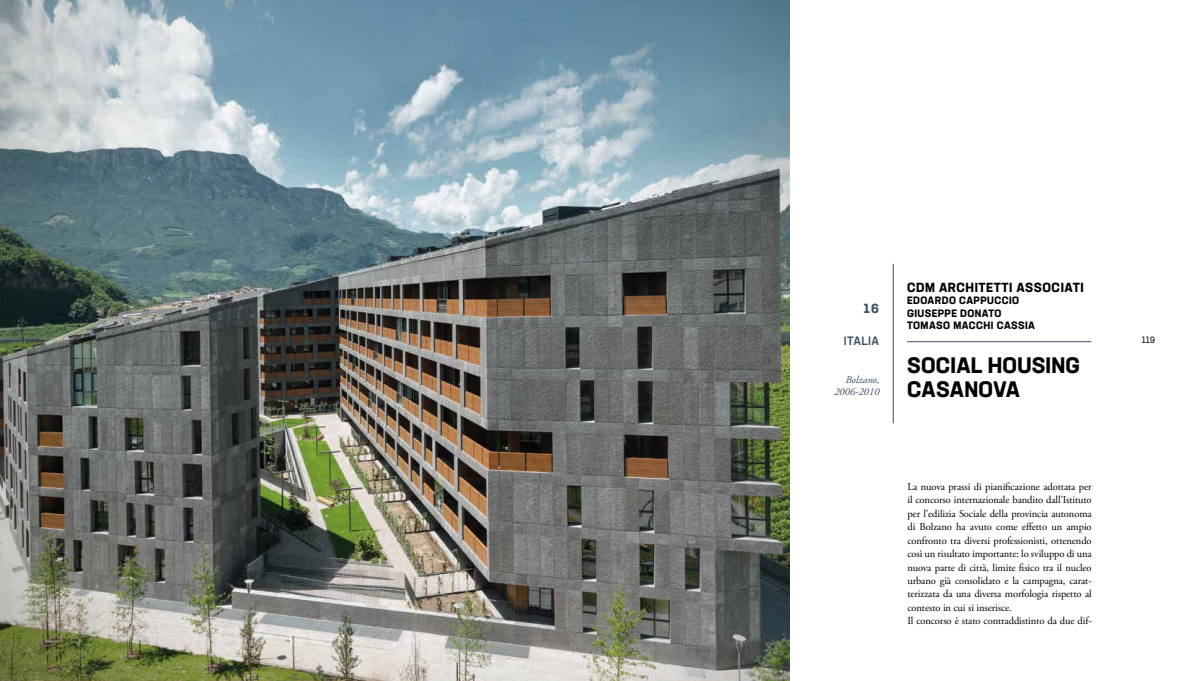
<style>
.page{position:relative;width:1191px;height:681px;background:#fff}
.page>*{position:absolute;margin:0;border:0;box-sizing:border-box;transform-origin:0 0}
.t1{font:700 22px/23px "Neusa Next Pro";letter-spacing:.01em;color:#000}
.t2{font:700 13px "Neusa Next Pro";letter-spacing:.04em;color:#000}
.t3{font:700 13px "Neusa Next Pro";color:#3c4f64}
.t4{font:500 12px "Neusa Next Pro";letter-spacing:.03em;color:#3c4f64}
.t5{font:10.5px/13.4px "Adobe Garamond Pro";letter-spacing:-.01em;color:#000}
.t6{font:700 10.5px/12.6px "Neusa Next Pro";letter-spacing:.04em;color:#000}
.t7{font:italic 10.5px/12px "Adobe Garamond";color:#3c4f64;text-align:right}
.t8{font:9px "Neusa Next Pro";color:#000}
</style>
<div class="page">
<hr style="left:893px;top:264px;width:1px;height:159px;background:#3c4f64">
<hr style="left:907px;top:341px;width:184px;height:1px;background:#3c4f64">
<img style="left:0;top:0;width:789px;height:680px">
<p class="t3" style="left:864px;top:300px;width:17px">16</p>
<p class="t4" style="left:843px;top:333px;width:37px">ITALIA</p>
<p class="t7" style="left:833px;top:374px;width:47px">Bolzano,<br>2006-2010</p>
<p class="t2" style="left:907px;top:278px;width:178px">CDM ARCHITETTI ASSOCIATI</p>
<p class="t6" style="left:907px;top:294px;width:129px">EDOARDO CAPPUCCIO<br>GIUSEPPE DONATO<br>TOMASO MACCHI CASSIA</p>
<p class="t1" style="left:907px;top:353px;width:174px">SOCIAL HOUSING<br>CASANOVA</p>
<p class="t5" style="left:907px;top:480px;width:186px">La nuova prassi di pianificazione adottata per il concorso internazionale bandito dall’Istituto per l’edilizia Sociale della provincia autonoma di Bolzano ha avuto come effetto un ampio confronto tra diversi professionisti, ottenendo così un risultato importante: lo sviluppo di una nuova parte di città, limite fisico tra il nucleo urbano già consolidato e la campagna, carat&shy;terizzata da una diversa morfologia rispetto al contesto in cui si inserisce.<br>Il concorso è stato contraddistinto da due dif-</p>
<p class="t8" style="left:1141px;top:334px;width:15px">119</p>
</div>
